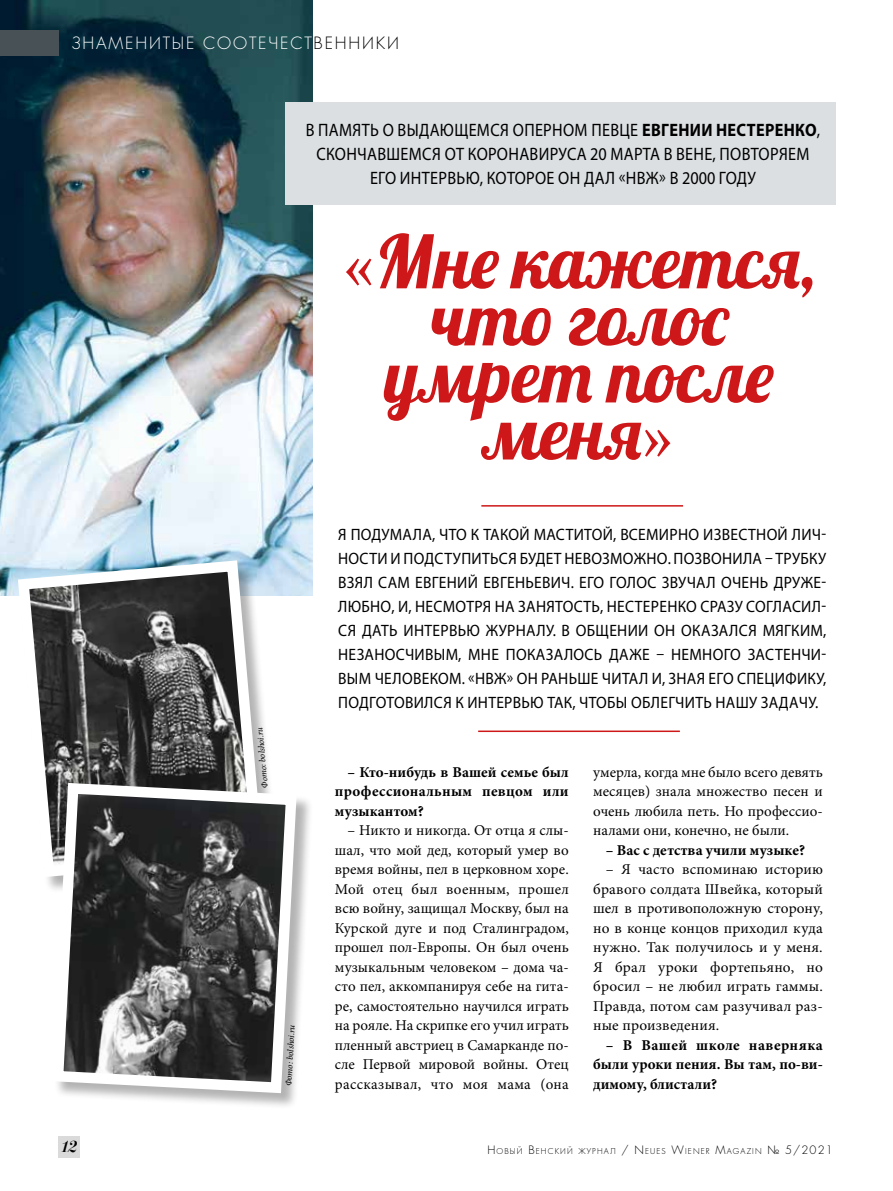
<style>
.page{position:relative;width:893px;height:1191px;background:#fff}
.page>*{position:absolute;margin:0;border:0;box-sizing:border-box;transform-origin:0 0}
.t1{font:73.5px/57px "Lobster";color:#cd1719;text-align:center}
.t2{font:18px/24px "Myriad Pro";letter-spacing:.02em;color:#000;text-align:center;scale:.9 1}
.t3{font:16.5px/24px "Myriad Pro";letter-spacing:.02em;color:#000;text-align:justify;scale:.94 1}
.t4{font:16.5px "Favorit Light C";letter-spacing:.11em;color:#fff}
.t5{font:italic 16.5px "Paragon Nord C";color:#000}
.t6{font:15px/19.5px "Minion Pro";letter-spacing:.01em;color:#000;text-align:justify}
.t7{font:700 15px/19.5px "Minion Pro";letter-spacing:.015em;color:#000;text-align:justify}
.t8{font:italic 9px "Minion Pro";color:#000}
.t9{font:7.8px "Favorit Light C";letter-spacing:.145em;color:#000}
.s1{color:#000}
.s2{font-weight:700}
.s3{font-family:"Minion Pro"}
.s4{font-size:11.25px}
</style>
<div class="page">
<div style="left:59px;top:1136px;width:21px;height:22px;background:#dadada"></div>
<img style="left:0;top:0;width:312px;height:595px">
<div style="left:19px;top:561px;width:261px;height:333px;background:#000;opacity:.3"></div>
<svg style="left:12px;top:554px;width:257px;height:328px"></svg>
<div style="left:54px;top:784px;width:260px;height:326px;background:#000;opacity:.3"></div>
<svg style="left:47px;top:777px;width:255px;height:321px"></svg>
<div style="left:0;top:30px;width:59px;height:25px;background:#485156"></div>
<div style="left:285px;top:102px;width:551px;height:102px;background:#dbdfe1"></div>
<hr style="left:481px;top:505px;width:202px;height:1px;background:#cd1719">
<hr style="left:478px;top:730px;width:202px;height:2px;background:#cd1719">
<p class="t4" style="left:72px;top:32px;width:328px">ЗНАМЕНИТЫЕ СООТЕЧЕСТ<span class="s1">ВЕННИКИ</span></p>
<p class="t2" style="left:306px;top:117px;width:573px">В ПАМЯТЬ О ВЫДАЮЩЕМСЯ ОПЕРНОМ ПЕВЦЕ <span class="s2">ЕВГЕНИИ НЕСТЕРЕНКО</span>,<br>СКОНЧАВШЕМСЯ ОТ КОРОНАВИРУСА 20 МАРТА В ВЕНЕ, ПОВТОРЯЕМ<br>ЕГО ИНТЕРВЬЮ, КОТОРОЕ ОН ДАЛ «НВЖ» В 2000 ГОДУ</p>
<h1 class="t1" style="left:342px;top:232px;width:475px"><span class="s3">«</span>Мне кажется, что голос умрет после меня<span class="s3">»</span></h1>
<p class="t8" style="left:259px;top:788px;width:63px;rotate:-95deg">Фото: bolshoi.ru</p>
<p class="t8" style="left:283px;top:1085px;width:63px;rotate:-87deg">Фото: bolshoi.ru</p>
<p class="t3" style="left:338px;top:522px;width:521px">Я ПОДУМАЛА, ЧТО К ТАКОЙ МАСТИТОЙ, ВСЕМИРНО ИЗВЕСТНОЙ ЛИЧ-НОСТИ И ПОДСТУПИТЬСЯ БУДЕТ НЕВОЗМОЖНО. ПОЗВОНИЛА – ТРУБКУ ВЗЯЛ САМ ЕВГЕНИЙ ЕВГЕНЬЕВИЧ. ЕГО ГОЛОС ЗВУЧАЛ ОЧЕНЬ ДРУЖЕ-ЛЮБНО, И, НЕСМОТРЯ НА ЗАНЯТОСТЬ, НЕСТЕРЕНКО СРАЗУ СОГЛАСИЛ-СЯ ДАТЬ ИНТЕРВЬЮ ЖУРНАЛУ. В ОБЩЕНИИ ОН ОКАЗАЛСЯ МЯГКИМ, НЕЗАНОСЧИВЫМ, МНЕ ПОКАЗАЛОСЬ ДАЖЕ – НЕМНОГО ЗАСТЕНЧИ-ВЫМ ЧЕЛОВЕКОМ. «НВЖ» ОН РАНЬШЕ ЧИТАЛ И, ЗНАЯ ЕГО СПЕЦИФИКУ, ПОДГОТОВИЛСЯ К ИНТЕРВЬЮ ТАК, ЧТОБЫ ОБЛЕГЧИТЬ НАШУ ЗАДАЧУ.</p>
<p class="t7" style="left:335px;top:762px;width:235px;text-indent:13px">– Кто-нибудь в Вашей семье был профессиональным певцом или музыкантом?</p>
<p class="t6" style="left:335px;top:820px;width:235px;text-indent:13px">– Никто и никогда. От отца я слы&shy;шал, что мой дед, который умер во время войны, пел в церковном хоре.<br>Мой отец был военным, прошел всю войну, защищал Москву, был на Курской дуге и под Сталинградом, прошел пол-Европы. Он был очень музыкальным человеком – дома ча&shy;сто пел, аккомпанируя себе на гита&shy;ре, самостоятельно научился играть на рояле. На скрипке его учил играть пленный австриец в Самарканде по&shy;сле Первой мировой войны. Отец рассказывал, что моя мама (она</p>
<p class="t6" style="left:593px;top:762px;width:231px">умерла, когда мне было всего девять месяцев) знала множество песен и очень любила петь. Но профессио&shy;налами они, конечно, не были.</p>
<p class="t7" style="left:606px;top:840px;width:201px">– Вас с детства учили музыке?</p>
<p class="t6" style="left:593px;top:859px;width:231px;text-indent:13px">– Я часто вспоминаю историю бравого солдата Швейка, который шел в противоположную сторону, но в конце концов приходил куда нужно. Так получилось и у меня.<br>Я брал уроки фортепьяно, но бросил – не любил играть гаммы.<br>Правда, потом сам разучивал раз&shy;ные произведения.</p>
<p class="t7" style="left:593px;top:1035px;width:231px;text-indent:13px">– В Вашей школе наверняка были уроки пения. Вы там, по-ви&shy;димому, блистали?</p>
<p class="t5" style="left:61px;top:1137px;width:16px">12</p>
<p class="t9" style="left:487px;top:1145px;width:347px"><span class="s4">Н</span>ОВЫЙ <span class="s4">В</span>ЕНСКИЙ ЖУРНАЛ <span class="s4">/</span> <span class="s4">N</span>EUES <span class="s4">W</span>IEN ER <span class="s4">M</span>AGAZIN <span class="s4">№ 5/2021</span></p>
</div>
